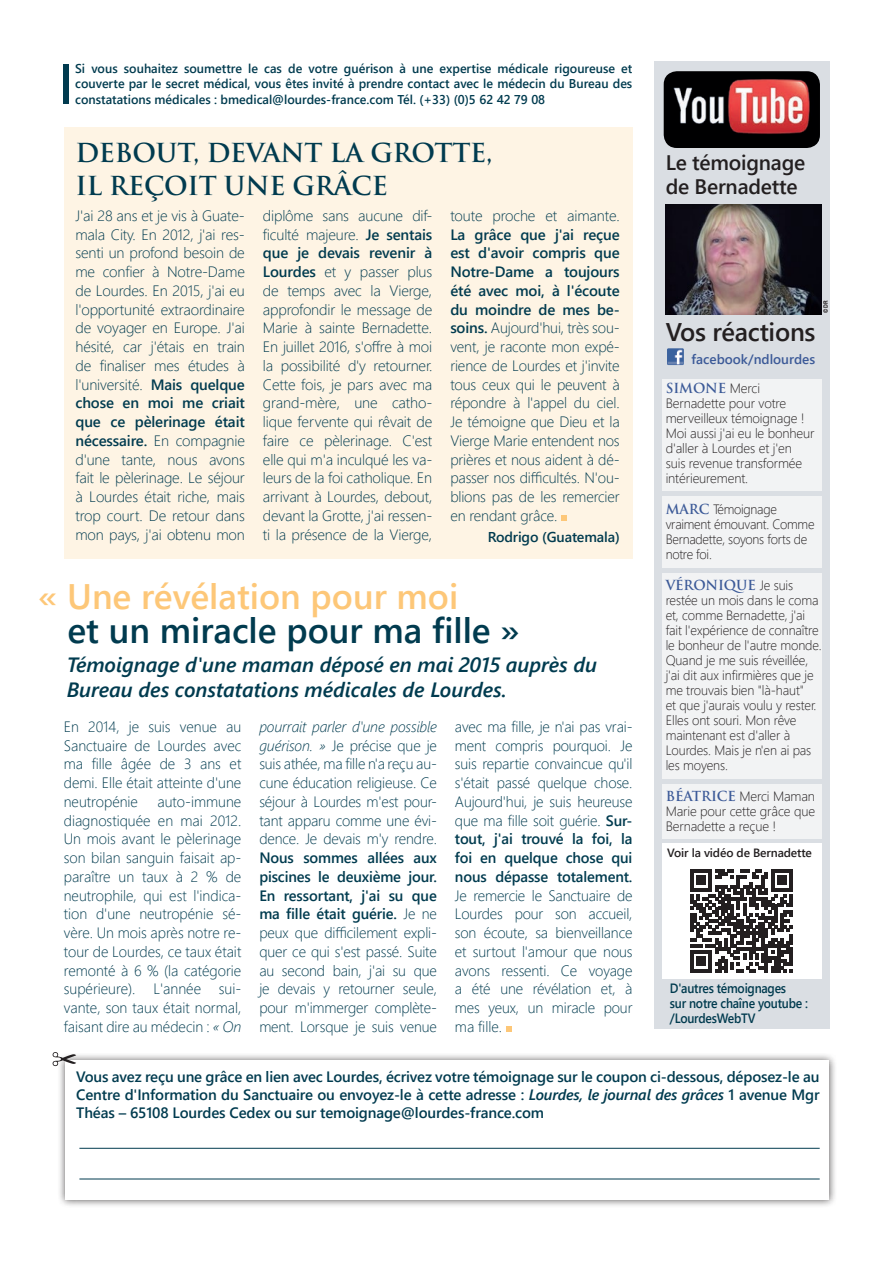
<style>
.page{position:relative;width:893px;height:1263px;background:#fff}
.page>*{position:absolute;margin:0;border:0;box-sizing:border-box;transform-origin:0 0}
.t1{font:35.4px "Webly Sleek UI Semibold";color:#013b4f}
.t2{font:35.4px "Webly Sleek UI Semibold";color:#fdc778}
.t3{font:700 25.5px "Trajan";letter-spacing:-.01em;color:#013b4f}
.t4{font:25.5px "Webly Sleek UI Semibold";letter-spacing:-.01em;color:#231f20}
.t5{font:21px "Webly Sleek UI Semibold";letter-spacing:-.01em;color:#231f20}
.t6{font:italic 20.7px "Webly Sleek UI Semibold";color:#013b4f}
.t7{font:15px/18.8px "Webly Sleek UI Light";letter-spacing:-.01em;color:#013b4f;text-align:justify}
.t8{font:15px/18px "Webly Sleek UI Semibold";letter-spacing:-.01em;color:#013b4f;text-align:justify}
.t9{font:14.25px "Webly Sleek UI Semibold";letter-spacing:-.01em;color:#013b4f}
.t10{font:13.5px/15px "Webly Sleek UI Light";letter-spacing:-.01em;color:#231f20}
.t11{font:13.5px/15px "Webly Sleek UI Light";letter-spacing:-.01em;color:#231f20;scale:.96 1}
.t12{font:13.5px "Webly Sleek UI Semibold";letter-spacing:-.02em;color:#013b4f;scale:.9 1}
.t13{font:13.5px "Webly Sleek UI Semibold";color:#3c5a98}
.t14{font:12.75px/15.3px "Webly Sleek UI Semibold";color:#013b4f;text-align:justify}
.t15{font:12px "Webly Sleek UI Semibold";letter-spacing:-.01em;color:#231f20}
.t16{font:700 6px "Univers";color:#231f20;scale:.89 1}
.s1{font-family:"Webly Sleek UI Semibold"}
.s2{font-style:italic}
.s3{font-family:"Trajan";font-weight:700;color:#3c5a98}
</style>
<div class="page">
<div style="left:64px;top:64px;width:5px;height:40px;background:#013b4f"></div>
<svg style="left:506px;top:1026px;width:5px;height:6px"></svg>
<div style="left:64px;top:127px;width:568px;height:431px;background:#fef4e4"></div>
<svg style="left:561px;top:516px;width:6px;height:5px"></svg>
<div style="left:57px;top:1052px;width:780px;height:155px;background:#231f20;opacity:.75"></div>
<div style="left:65px;top:1060px;width:764px;height:139px;background:#fff"></div>
<hr style="left:79px;top:1148px;width:741px;height:1px;background:#013b4f">
<hr style="left:79px;top:1179px;width:741px;height:1px;background:#013b4f">
<svg style="left:53px;top:1052px;width:23px;height:14px"></svg>
<div style="left:654px;top:61px;width:175px;height:967px;background:#dadee3"></div>
<div style="left:662px;top:379px;width:160px;height:112px;background:#f2f3f4"></div>
<div style="left:662px;top:497px;width:160px;height:71px;background:#f2f3f4"></div>
<div style="left:662px;top:573px;width:160px;height:206px;background:#f2f3f4"></div>
<div style="left:662px;top:784px;width:160px;height:54px;background:#f2f3f4"></div>
<img style="left:664px;top:71px;width:156px;height:77px">
<img style="left:667px;top:348px;width:17px;height:17px">
<img style="left:666px;top:205px;width:156px;height:109px">
<div style="left:662px;top:843px;width:160px;height:135px;background:#fff"></div>
<svg style="left:690px;top:869px;width:103px;height:103px"></svg>
<p class="t14" style="left:75px;top:60px;width:559px">Si vous souhaitez soumettre le cas de votre guérison à une expertise médicale rigoureuse et couverte par le secret médical, vous êtes invité à prendre contact avec le médecin du Bureau des constatations médicales : bmedical@lourdes-france.com Tél. (+33) (0)5 62 42 79 08</p>
<p class="t3" style="left:75px;top:136px;width:418px">DEBOUT, DEVANT LA GROTTE,</p>
<p class="t3" style="left:75px;top:169px;width:314px">IL REÇOIT UNE GRÂCE</p>
<p class="t7" style="left:75px;top:206px;width:171px">J'ai 28 ans et je vis à Guate&shy;mala City. En 2012, j'ai res&shy;senti un profond besoin de me confier à Notre-Dame de Lourdes. En 2015, j'ai eu l'opportunité extraordinaire de voyager en Europe. J'ai hésité, car j'étais en train de finaliser mes études à l'université. <span class="s1">Mais quelque chose en moi me criait que ce pèlerinage était nécessaire.</span> En compagnie d'une tante, nous avons fait le pèlerinage. Le séjour à Lourdes était riche, mais trop court. De retour dans mon pays, j'ai obtenu mon</p>
<p class="t7" style="left:263px;top:206px;width:171px">diplôme sans aucune dif&shy;ficulté majeure. <span class="s1">Je sentais que je devais revenir à Lourdes</span> et y passer plus de temps avec la Vierge, approfondir le message de Marie à sainte Bernadette.<br>En juillet 2016, s'offre à moi la possibilité d'y retourner.<br>Cette fois, je pars avec ma grand-mère, une catho&shy;lique fervente qui rêvait de faire ce pèlerinage. C'est elle qui m'a inculqué les va&shy;leurs de la foi catholique. En arrivant à Lourdes, debout, devant la Grotte, j'ai ressen&shy;ti la présence de la Vierge,</p>
<p class="t7" style="left:450px;top:206px;width:171px">toute proche et aimante.<br><span class="s1">La grâce que j'ai reçue est d'avoir compris que Notre-Dame a toujours été avec moi, à l'écoute du moindre de mes be&shy;soins.</span> Aujourd'hui, très sou&shy;vent, je raconte mon expé&shy;rience de Lourdes et j'invite tous ceux qui le peuvent à répondre à l'appel du ciel.<br>Je témoigne que Dieu et la Vierge Marie entendent nos prières et nous aident à dé&shy;passer nos difficultés. N'ou&shy;blions pas de les remercier en rendant grâce.</p>
<p class="t9" style="left:488px;top:526px;width:134px">Rodrigo (Guatemala)</p>
<p class="t2" style="left:38px;top:569px;width:421px">« Une révélation pour moi</p>
<p class="t1" style="left:67px;top:603px;width:454px">et un miracle pour ma fille »</p>
<p class="t6" style="left:67px;top:650px;width:532px">Témoignage d'une maman déposé en mai 2015 auprès du</p>
<p class="t6" style="left:67px;top:675px;width:442px">Bureau des constatations médicales de Lourdes.</p>
<p class="t7" style="left:64px;top:716px;width:179px">En 2014, je suis venue au Sanctuaire de Lourdes avec ma fille âgée de 3 ans et demi. Elle était atteinte d'une neutropénie</p>
<p class="t7" style="left:259px;top:716px;width:179px"><span class="s2">pourrait parler d'une possible guérison. »</span> Je précise que je suis athée, ma fille n'a reçu au&shy;cune éducation religieuse. Ce séjour à Lourdes m'est pour&shy;tant apparu comme une évi&shy;dence. Je devais m'y rendre.<br><span class="s1">Nous sommes allées aux piscines le deuxième jour.<br>En ressortant, j'ai su que ma fille était guérie.</span> Je ne peux que difficilement expli&shy;quer ce qui s'est passé. Suite au second bain, j'ai su que je devais y retourner seule, pour m'immerger complète&shy;ment. Lorsque je suis venue</p>
<p class="t7" style="left:455px;top:716px;width:179px">avec ma fille, je n'ai pas vrai&shy;ment compris pourquoi. Je suis repartie convaincue qu'il s'était passé quelque chose.<br>Aujourd'hui, je suis heureuse que ma fille soit guérie. <span class="s1">Sur&shy;tout, j'ai trouvé la foi, la foi en quelque chose qui nous dépasse totalement.<br></span>Je remercie le Sanctuaire de Lourdes pour son accueil, son écoute, sa bienveillance et surtout l'amour que nous avons ressenti. Ce voyage a été une révélation et, à mes yeux, un miracle pour ma fille.</p>
<p class="t7" style="left:64px;top:791px;width:179px;text-indent:94px">auto-immune diagnostiquée en mai 2012.<br>Un mois avant le pèlerinage son bilan sanguin faisait ap&shy;paraître un taux à 2 % de neutrophile, qui est l'indica&shy;tion d'une neutropénie sé&shy;vère. Un mois après notre re&shy;tour de Lourdes, ce taux était remonté à 6 % (la catégorie supérieure). L'année sui&shy;vante, son taux était normal, faisant dire au médecin : <span class="s2">« On</span></p>
<p class="t5" style="left:666px;top:146px;width:141px">Le témoignage</p>
<p class="t5" style="left:666px;top:170px;width:133px">de Bernadette</p>
<p class="t4" style="left:666px;top:312px;width:151px">Vos réactions</p>
<p class="t13" style="left:691px;top:349px;width:125px">facebook/ndlourdes</p>
<p class="t16" style="left:822px;top:313px;width:16px;rotate:-90deg">© DR</p>
<p class="t10" style="left:666px;top:380px;width:150px"><span class="s3">SIMONE</span> Merci<br>Bernadette pour votre merveilleux témoignage !<br>Moi aussi j'ai eu le bonheur d'aller à Lourdes et j'en suis revenue transformée intérieurement.</p>
<p class="t11" style="left:666px;top:501px;width:157px"><span class="s3">MARC</span> Témoignage vraiment émouvant. Comme<br>Bernadette, soyons forts de notre foi.</p>
<p class="t10" style="left:666px;top:577px;width:158px"><span class="s3">VÉRONIQUE</span> Je suis restée un mois dans le coma et, comme Bernadette, j'ai fait l'expérience de connaître le bonheur de l'autre monde.<br>Quand je me suis réveillée, j'ai dit aux infirmières que je me trouvais bien "là-haut"<br>et que j'aurais voulu y rester.<br>Elles ont souri. Mon rêve maintenant est d'aller à<br>Lourdes. Mais je n'en ai pas les moyens.</p>
<p class="t10" style="left:666px;top:788px;width:151px;text-align:justify"><span class="s3">BÉATRICE</span> Merci Maman Marie pour cette grâce que Bernadette a reçue !</p>
<p class="t15" style="left:667px;top:843px;width:146px">Voir la vidéo de Bernadette</p>
<p class="t12" style="left:670px;top:978px;width:131px">D'autres témoignages</p>
<p class="t12" style="left:670px;top:993px;width:155px">sur notre chaîne youtube :</p>
<p class="t12" style="left:670px;top:1008px;width:97px">/LourdesWebTV</p>
<p class="t8" style="left:76px;top:1067px;width:745px">Vous avez reçu une grâce en lien avec Lourdes, écrivez votre témoignage sur le coupon ci-dessous, déposez-le au Centre d'Information du Sanctuaire ou envoyez-le à cette adresse : <span class="s2">Lourdes, le journal des grâces</span> 1 avenue Mgr Théas – 65108 Lourdes Cedex ou sur temoignage@lourdes-france.com</p>
</div>
